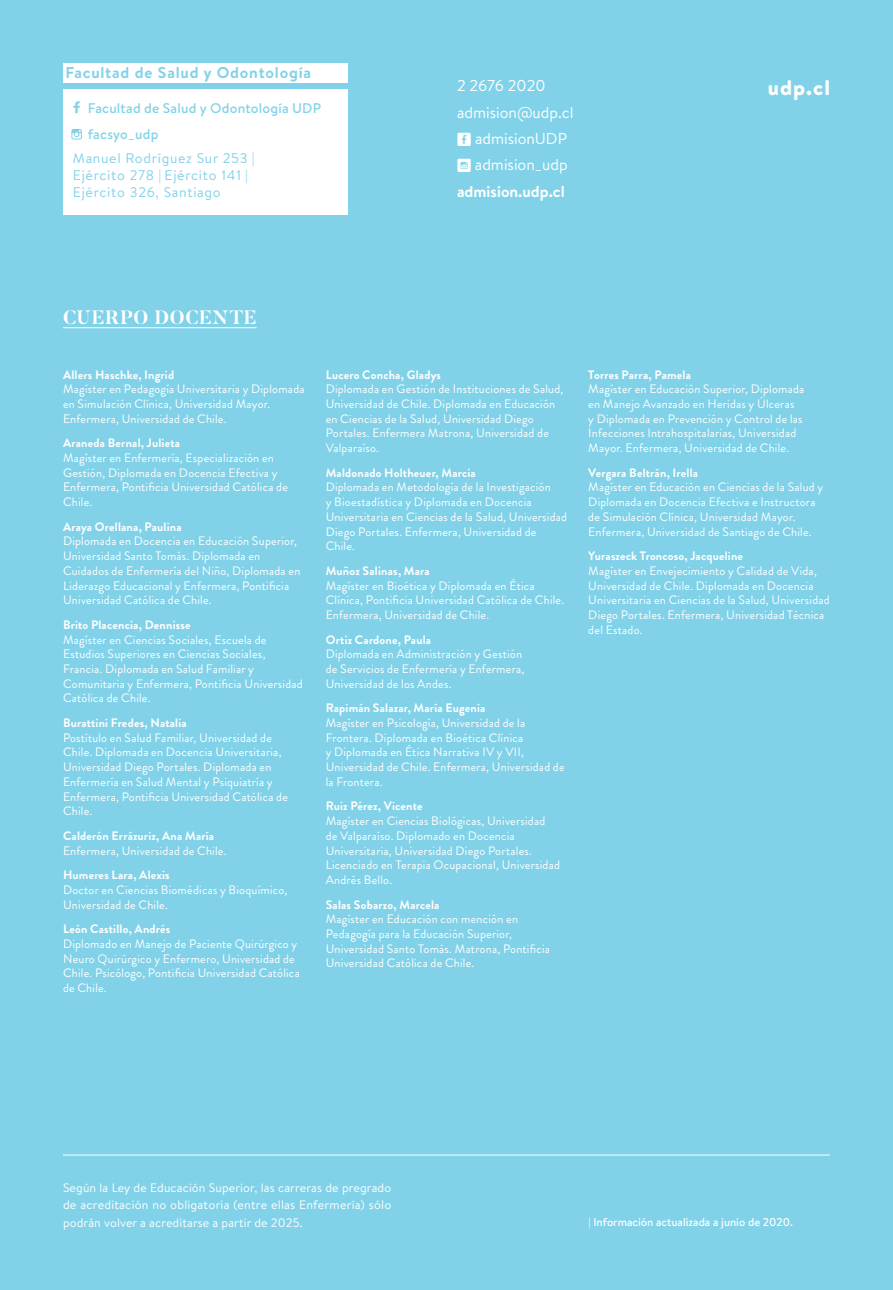
<style>
.page{position:relative;width:893px;height:1290px;background:#81d2e9}
.page>*{position:absolute;margin:0;border:0;box-sizing:border-box;transform-origin:0 0}
.t1{font:900 21px "Brandon Text";color:#fff}
.t2{font:700 19.25px "Butler";letter-spacing:.045em;color:#fff}
.t3{font:15.75px/26.2px "Brandon Text";color:#fff}
.t4{font:700 15.75px "Brandon Text";letter-spacing:.05em;color:#81d2e9}
.t5{font:14px/16.8px "Brandon Text";letter-spacing:.05em;color:#81d2e9}
.t6{font:500 14px/26.2px "Brandon Text";letter-spacing:.015em;color:#81d2e9}
.t7{font:12.25px/14.7px "Brandon Grotesque";letter-spacing:.02em;color:#fff}
.t8{font:700 12.25px "Brandon Grotesque";letter-spacing:.015em;color:#fff}
.t9{font:12.25px/17.5px "Brandon Text";letter-spacing:.01em;color:#fff;text-align:justify}
.t10{font:500 11.38px "Brandon Text";color:#fff}
.s1{font-family:"Social Shapes";font-size:19.25px}
.s2{font-weight:700}
</style>
<div class="page">
<hr style="left:63px;top:327px;width:194px;height:1px;background:#fff">
<hr style="left:63px;top:1155px;width:767px;height:1px;background:#fff">
<div style="left:63px;top:63px;width:285px;height:19px;background:#fff"></div>
<div style="left:63px;top:89px;width:285px;height:125px;background:#fff"></div>
<svg style="left:73px;top:101px;width:7px;height:12px"></svg>
<svg style="left:71px;top:129px;width:11px;height:11px"></svg>
<p class="t4" style="left:65px;top:61px;width:247px">Facultad de Salud y Odontología</p>
<p class="t6" style="left:88px;top:94px;width:235px">Facultad de Salud y Odontología UDP facsyo_udp</p>
<p class="t5" style="left:73px;top:150px;width:183px">Manuel Rodríguez Sur 253 |<br>Ejército 278 | Ejército 141 |<br>Ejército 326, Santiago</p>
<h2 class="t2" style="left:63px;top:305px;width:195px">CUERPO DOCENTE</h2>
<p class="t3" style="left:457px;top:72px;width:118px">2 2676 2020 admision@udp.cl<br><span class="s1">M</span> admisionUDP<br><span class="s1">P</span> admision_udp <span class="s2">admision.udp.cl</span></p>
<h1 class="t1" style="left:768px;top:73px;width:64px">udp.cl</h1>
<p class="t8" style="left:63px;top:366px;width:113px">Allers Haschke, Ingrid</p>
<p class="t7" style="left:63px;top:382px;width:243px">Magíster en Pedagogía Universitaria y Diplomada en Simulación Clínica, Universidad Mayor.<br>Enfermera, Universidad de Chile.</p>
<p class="t8" style="left:63px;top:434px;width:119px">Araneda Bernal, Julieta</p>
<p class="t7" style="left:63px;top:451px;width:226px">Magíster en Enfermería, Especialización en Gestión, Diplomada en Docencia Efectiva y Enfermera, Pontificia Universidad Católica de Chile.</p>
<p class="t8" style="left:63px;top:518px;width:120px">Araya Orellana, Paulina</p>
<p class="t7" style="left:63px;top:534px;width:239px">Diplomada en Docencia en Educación Superior, Universidad Santo Tomás. Diplomada en Cuidados de Enfermería del Niño, Diplomada en Liderazgo Educacional y Enfermera, Pontificia Universidad Católica de Chile.</p>
<p class="t8" style="left:63px;top:616px;width:129px">Brito Placencia, Dennisse</p>
<p class="t7" style="left:63px;top:632px;width:241px">Magíster en Ciencias Sociales, Escuela de Estudios Superiores en Ciencias Sociales, Francia. Diplomada en Salud Familiar y Comunitaria y Enfermera, Pontificia Universidad Católica de Chile.</p>
<p class="t8" style="left:63px;top:714px;width:125px">Burattini Fredes, Natalia</p>
<p class="t7" style="left:63px;top:730px;width:226px">Postítulo en Salud Familiar, Universidad de Chile. Diplomada en Docencia Universitaria, Universidad Diego Portales. Diplomada en Enfermería en Salud Mental y Psiquiatría y Enfermera, Pontificia Universidad Católica de Chile.</p>
<p class="t8" style="left:63px;top:827px;width:153px">Calderón Errázuriz, Ana María</p>
<p class="t7" style="left:63px;top:843px;width:165px">Enfermera, Universidad de Chile.</p>
<p class="t8" style="left:63px;top:866px;width:108px">Humeres Lara, Alexis</p>
<p class="t7" style="left:63px;top:882px;width:226px">Doctor en Ciencias Biomédicas y Bioquímico,<br>Universidad de Chile.</p>
<p class="t8" style="left:63px;top:920px;width:109px">León Castillo, Andrés</p>
<p class="t7" style="left:63px;top:936px;width:238px">Diplomado en Manejo de Paciente Quirúrgico y Neuro Quirúrgico y Enfermero, Universidad de Chile. Psicólogo, Pontificia Universidad Católica de Chile.</p>
<p class="t8" style="left:326px;top:366px;width:117px">Lucero Concha, Gladys</p>
<p class="t7" style="left:326px;top:382px;width:239px">Diplomada en Gestión de Instituciones de Salud, Universidad de Chile. Diplomada en Educación en Ciencias de la Salud, Universidad Diego Portales. Enfermera Matrona, Universidad de Valparaíso.</p>
<p class="t8" style="left:326px;top:464px;width:152px">Maldonado Holtheuer, Marcia</p>
<p class="t7" style="left:326px;top:480px;width:243px">Diplomada en Metodología de la Investigación<br>y Bioestadística y Diplomada en Docencia Universitaria en Ciencias de la Salud, Universidad Diego Portales. Enfermera, Universidad de Chile.</p>
<p class="t8" style="left:326px;top:562px;width:106px">Muñoz Salinas, Mara</p>
<p class="t7" style="left:326px;top:578px;width:240px">Magíster en Bioética y Diplomada en Ética<br>Clínica, Pontificia Universidad Católica de Chile.<br>Enfermera, Universidad de Chile.</p>
<p class="t8" style="left:326px;top:631px;width:107px">Ortiz Cardone, Paula</p>
<p class="t7" style="left:326px;top:647px;width:200px">Diplomada en Administración y Gestión de Servicios de Enfermería y Enfermera,<br>Universidad de los Andes.</p>
<p class="t8" style="left:326px;top:699px;width:161px">Rapimán Salazar, María Eugenia</p>
<p class="t7" style="left:326px;top:716px;width:241px">Magíster en Psicología, Universidad de la Frontera. Diplomada en Bioética Clínica<br>y Diplomada en Ética Narrativa IV y VII, Universidad de Chile. Enfermera, Universidad de la Frontera.</p>
<p class="t8" style="left:326px;top:798px;width:98px">Ruiz Pérez, Vicente</p>
<p class="t7" style="left:326px;top:814px;width:236px">Magíster en Ciencias Biológicas, Universidad de Valparaíso. Diplomado en Docencia Universitaria, Universidad Diego Portales.<br>Licenciado en Terapia Ocupacional, Universidad Andrés Bello.</p>
<p class="t8" style="left:326px;top:896px;width:115px">Salas Sobarzo, Marcela</p>
<p class="t7" style="left:326px;top:912px;width:226px">Magíster en Educación con mención en Pedagogía para la Educación Superior, Universidad Santo Tomás. Matrona, Pontificia Universidad Católica de Chile.</p>
<p class="t8" style="left:588px;top:366px;width:104px">Torres Parra, Pamela</p>
<p class="t7" style="left:588px;top:382px;width:218px">Magíster en Educación Superior, Diplomada en Manejo Avanzado en Heridas y Úlceras<br>y Diplomada en Prevención y Control de las Infecciones Intrahospitalarias, Universidad Mayor. Enfermera, Universidad de Chile.</p>
<p class="t8" style="left:588px;top:464px;width:111px">Vergara Beltrán, Irella</p>
<p class="t7" style="left:588px;top:480px;width:236px">Magíster en Educación en Ciencias de la Salud y Diplomada en Docencia Efectiva e Instructora de Simulación Clínica, Universidad Mayor.<br>Enfermera, Universidad de Santiago de Chile.</p>
<p class="t8" style="left:588px;top:547px;width:156px">Yuraszeck Troncoso, Jacqueline</p>
<p class="t7" style="left:588px;top:563px;width:243px">Magíster en Envejecimiento y Calidad de Vida, Universidad de Chile. Diplomada en Docencia Universitaria en Ciencias de la Salud, Universidad Diego Portales. Enfermera, Universidad Técnica del Estado.</p>
<p class="t9" style="left:63px;top:1178px;width:330px">Según la Ley de Educación Superior, las carreras de pregrado de acreditación no obligatoria (entre ellas Enfermería) sólo podrán volver a acreditarse a partir de 2025.</p>
<p class="t10" style="left:589px;top:1214px;width:206px">| Información actualizada a junio de 2020.</p>
</div>
